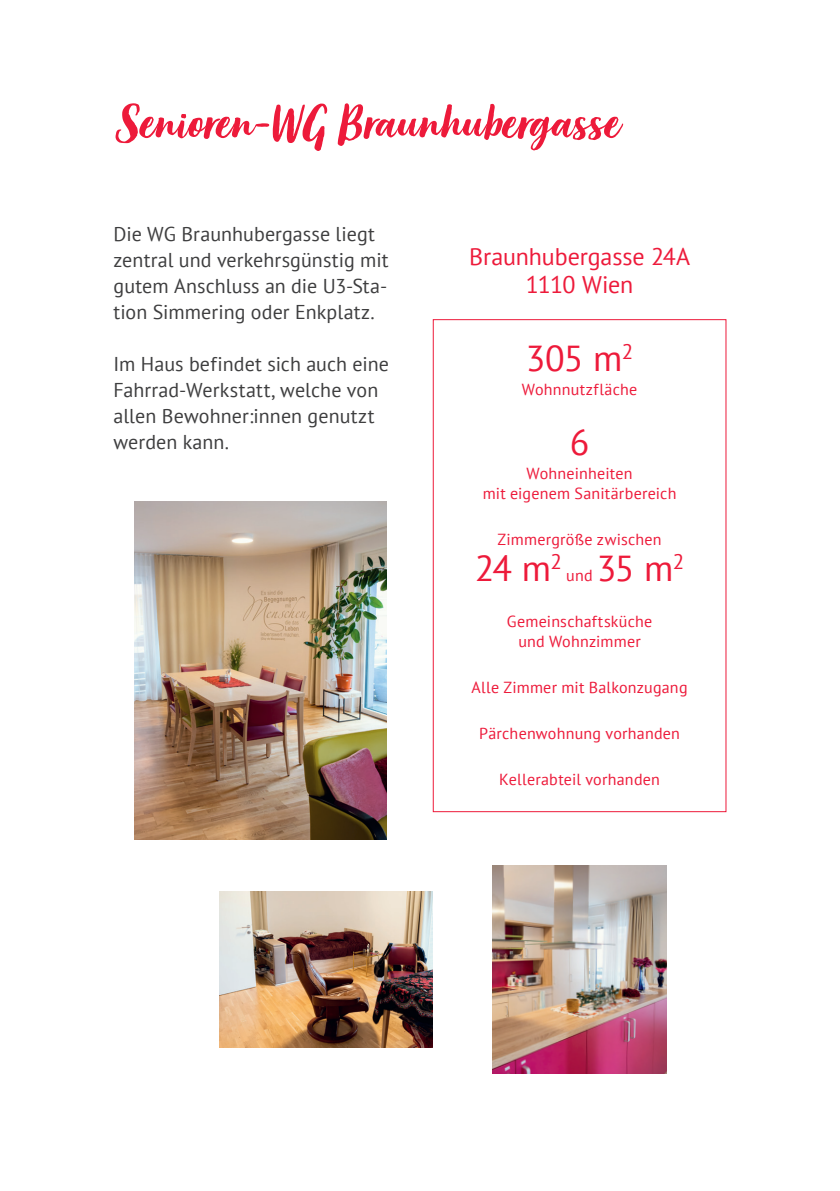
<style>
.page{position:relative;width:840px;height:1191px;background:#fff}
.page>*{position:absolute;margin:0;border:0;box-sizing:border-box;transform-origin:0 0}
.t1{font:italic 50px "Organika Script";letter-spacing:.01em;color:#ed1a3a}
.t2{font:36px "PT Sans";letter-spacing:-.04em;color:#ed1a3a}
.t3{font:24px/28px "PT Sans";letter-spacing:-.005em;color:#ed1a3a;text-align:center}
.t4{font:20px/26px "PT Sans";letter-spacing:.005em;color:#3e3e3f}
.t5{font:16px/20px "PT Sans";letter-spacing:.015em;color:#ed1a3a;text-align:center}
</style>
<div class="page">
<img style="left:134px;top:501px;width:252px;height:338px">
<div style="left:432px;top:319px;width:294px;height:493px;border:1px solid #ed1a3a"></div>
<img style="left:220px;top:891px;width:212px;height:156px">
<img style="left:492px;top:865px;width:174px;height:208px">
<h1 class="t1" style="left:113px;top:92px;width:504px">Senioren-WG Braunhubergasse</h1>
<p class="t4" style="left:113px;top:221px;width:276px">Die WG Braunhubergasse liegt zentral und verkehrsgünstig mit gutem Anschluss an die U3-Sta&shy;tion Simmering oder Enkplatz.</p>
<p class="t4" style="left:113px;top:351px;width:277px">Im Haus befindet sich auch eine<br>Fahrrad-Werkstatt, welche von allen Bewohner:innen genutzt werden kann.</p>
<p class="t3" style="left:469px;top:242px;width:222px">Braunhubergasse 24A<br>1110 Wien</p>
<h2 class="t2" style="left:525px;top:335px;width:109px">305 m<sup>2</sup></h2>
<p class="t5" style="left:521px;top:379px;width:117px">Wohnnutzfläche</p>
<h2 class="t2" style="left:569px;top:419px;width:21px">6</h2>
<p class="t5" style="left:482px;top:463px;width:195px">Wohneinheiten<br>mit eigenem Sanitärbereich</p>
<p class="t5" style="left:497px;top:529px;width:165px">Zimmergröße zwischen</p>
<h2 class="t2" style="left:474px;top:545px;width:88px">24 m<sup>2</sup></h2>
<h2 class="t2" style="left:596px;top:545px;width:89px">35 m<sup>2</sup></h2>
<p class="t5" style="left:506px;top:611px;width:147px">Gemeinschaftsküche und Wohnzimmer</p>
<p class="t5" style="left:471px;top:677px;width:217px">Alle Zimmer mit Balkonzugang</p>
<p class="t5" style="left:479px;top:723px;width:202px">Pärchenwohnung vorhanden</p>
<p class="t5" style="left:499px;top:769px;width:162px">Kellerabteil vorhanden</p>
<p class="t5" style="left:566px;top:565px;width:28px">und</p>
</div>
